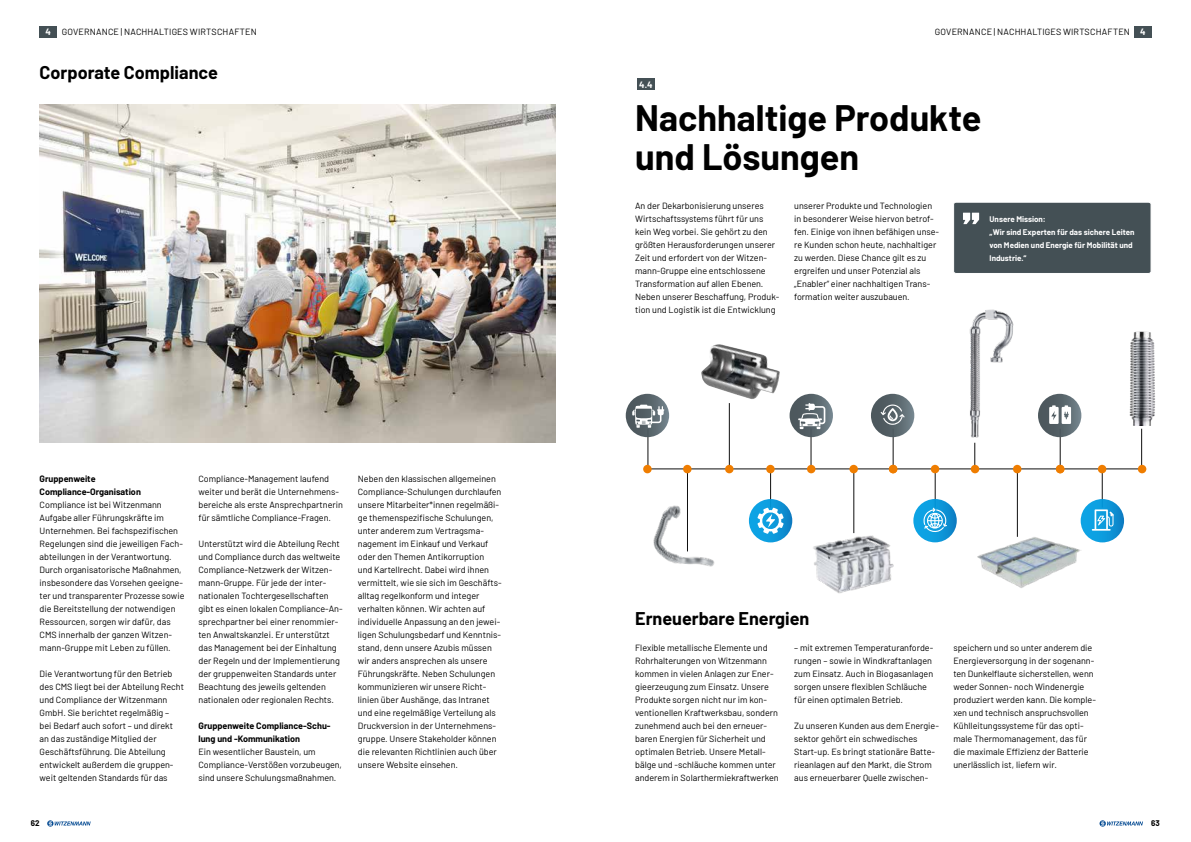
<style>
.page{position:relative;width:1191px;height:842px;background:#fff}
.page>*{position:absolute;margin:0;border:0;box-sizing:border-box;transform-origin:0 0}
.t1{font:700 36px/39px "Barlow";color:#000}
.t2{font:700 18px "Barlow";color:#000}
.t3{font:9px/13px "Barlow";color:#000}
.t4{font:700 9px/13px "Barlow";color:#000}
.t5{font:700 9px "Barlow";color:#fff}
.t6{font:700 8px/13px "Barlow";color:#fff}
.t7{font:700 8px "Barlow";color:#000}
.s1{font-weight:700;color:#fff}
</style>
<div class="page">
<svg style="left:47px;top:820px;width:44px;height:7px"></svg>
<svg style="left:1099px;top:820px;width:44px;height:7px"></svg>
<div style="left:1134px;top:26px;width:17px;height:11px;background:#445055"></div>
<div style="left:40px;top:26px;width:17px;height:11px;background:#445055"></div>
<img style="left:40px;top:105px;width:515px;height:338px">
<div style="left:637px;top:79px;width:17px;height:11px;background:#445055"></div>
<hr style="left:893px;top:429px;width:1px;height:38px;background:#000">
<hr style="left:1060px;top:429px;width:1px;height:38px;background:#000">
<svg style="left:974px;top:452px;width:1px;height:13px"></svg>
<hr style="left:729px;top:403px;width:1px;height:64px;background:#000">
<hr style="left:770px;top:469px;width:1px;height:38px;background:#000">
<hr style="left:853px;top:469px;width:1px;height:64px;background:#000">
<hr style="left:935px;top:469px;width:1px;height:38px;background:#000">
<hr style="left:1017px;top:469px;width:1px;height:68px;background:#000">
<hr style="left:1102px;top:469px;width:1px;height:38px;background:#000">
<hr style="left:687px;top:469px;width:1px;height:82px;background:#000">
<hr style="left:810px;top:429px;width:1px;height:38px;background:#000">
<svg style="left:626px;top:394px;width:43px;height:43px"></svg>
<svg style="left:789px;top:394px;width:44px;height:43px"></svg>
<svg style="left:749px;top:499px;width:43px;height:43px"></svg>
<svg style="left:913px;top:499px;width:43px;height:43px"></svg>
<svg style="left:1080px;top:499px;width:44px;height:43px"></svg>
<svg style="left:871px;top:394px;width:43px;height:43px"></svg>
<svg style="left:1038px;top:394px;width:43px;height:43px"></svg>
<div style="left:725px;top:465px;width:8px;height:8px;background:#ef7d00;border-radius:50%"></div>
<div style="left:766px;top:465px;width:8px;height:8px;background:#ef7d00;border-radius:50%"></div>
<div style="left:849px;top:465px;width:9px;height:8px;background:#ef7d00;border-radius:50%"></div>
<div style="left:930px;top:465px;width:9px;height:8px;background:#ef7d00;border-radius:50%"></div>
<div style="left:1013px;top:465px;width:8px;height:8px;background:#ef7d00;border-radius:50%"></div>
<div style="left:1097px;top:465px;width:9px;height:8px;background:#ef7d00;border-radius:50%"></div>
<div style="left:683px;top:465px;width:8px;height:8px;background:#ef7d00;border-radius:50%"></div>
<div style="left:643px;top:465px;width:8px;height:8px;background:#ef7d00;border-radius:50%"></div>
<div style="left:970px;top:465px;width:9px;height:8px;background:#ef7d00;border-radius:50%"></div>
<div style="left:1137px;top:465px;width:9px;height:8px;background:#ef7d00;border-radius:50%"></div>
<div style="left:807px;top:465px;width:8px;height:8px;background:#ef7d00;border-radius:50%"></div>
<div style="left:889px;top:465px;width:8px;height:8px;background:#ef7d00;border-radius:50%"></div>
<div style="left:1056px;top:465px;width:8px;height:8px;background:#ef7d00;border-radius:50%"></div>
<img style="left:653px;top:485px;width:62px;height:82px">
<img style="left:813px;top:527px;width:81px;height:67px">
<svg style="left:880px;top:404px;width:24px;height:21px"></svg>
<svg style="left:923px;top:508px;width:24px;height:25px"></svg>
<svg style="left:1091px;top:509px;width:23px;height:22px"></svg>
<svg style="left:798px;top:403px;width:27px;height:26px"></svg>
<svg style="left:632px;top:405px;width:32px;height:23px"></svg>
<svg style="left:1049px;top:405px;width:22px;height:19px"></svg>
<svg style="left:757px;top:508px;width:26px;height:26px"></svg>
<img style="left:977px;top:511px;width:108px;height:77px">
<img style="left:701px;top:344px;width:79px;height:55px">
<img style="left:1129px;top:331px;width:26px;height:94px">
<div style="left:954px;top:202px;width:197px;height:71px;background:#445055"></div>
<img style="left:969px;top:309px;width:45px;height:143px">
<p class="t3" style="left:46px;top:25px;width:213px"><span class="s1">4</span> GOVERNANCE | NACHHALTIGES WIRTSCHAFTEN</p>
<p class="t3" style="left:935px;top:25px;width:212px">GOVERNANCE | NACHHALTIGES WIRTSCHAFTEN <span class="s1">4</span></p>
<h2 class="t2" style="left:40px;top:59px;width:180px">Corporate Compliance</h2>
<p class="t4" style="left:40px;top:471px;width:103px">Gruppenweite<br>Compliance-Organisation</p>
<p class="t3" style="left:40px;top:497px;width:146px">Compliance ist bei Witzenmann Aufgabe aller Führungskräfte im Unternehmen. Bei fachspezifischen Regelungen sind die jeweiligen Fach&shy;abteilungen in der Verantwortung.<br>Durch organisatorische Maßnahmen, insbesondere das Vorsehen geeigne&shy;ter und transparenter Prozesse sowie die Bereitstellung der notwendigen Ressourcen, sorgen wir dafür, das CMS innerhalb der ganzen Witzen&shy;mann-Gruppe mit Leben zu füllen.</p>
<p class="t3" style="left:40px;top:666px;width:146px">Die Verantwortung für den Betrieb des CMS liegt bei der Abteilung Recht und Compliance der Witzenmann GmbH. Sie berichtet regelmäßig –<br>bei Bedarf auch sofort – und direkt an das zuständige Mitglied der Geschäftsführung. Die Abteilung entwickelt außerdem die gruppen&shy;weit geltenden Standards für das</p>
<p class="t3" style="left:198px;top:471px;width:146px">Compliance-Management laufend weiter und berät die Unternehmens&shy;bereiche als erste Ansprechpartnerin für sämtliche Compliance-Fragen.</p>
<p class="t3" style="left:198px;top:536px;width:146px">Unterstützt wird die Abteilung Recht und Compliance durch das weltweite Compliance-Netzwerk der Witzen&shy;mann-Gruppe. Für jede der inter&shy;nationalen Tochtergesellschaften gibt es einen lokalen Compliance-An&shy;sprechpartner bei einer renommier&shy;ten Anwaltskanzlei. Er unterstützt das Management bei der Einhaltung der Regeln und der Implementierung der gruppenweiten Standards unter Beachtung des jeweils geltenden nationalen oder regionalen Rechts.</p>
<p class="t4" style="left:198px;top:718px;width:134px">Gruppenweite Compliance-Schu&shy;lung und -Kommunikation</p>
<p class="t3" style="left:198px;top:744px;width:145px">Ein wesentlicher Baustein, um<br>Compliance-Verstößen vorzubeugen, sind unsere Schulungsmaßnahmen.</p>
<p class="t3" style="left:358px;top:471px;width:145px">Neben den klassischen allgemeinen Compliance-Schulungen durchlaufen unsere Mitarbeiter*innen regelmäßi&shy;ge themenspezifische Schulungen, unter anderem zum Vertragsma&shy;nagement im Einkauf und Verkauf oder den Themen Antikorruption<br>und Kartellrecht. Dabei wird ihnen vermittelt, wie sie sich im Geschäfts&shy;alltag regelkonform und integer verhalten können. Wir achten auf individuelle Anpassung an den jewei&shy;ligen Schulungsbedarf und Kenntnis&shy;stand, denn unsere Azubis müssen wir anders ansprechen als unsere Führungskräfte. Neben Schulungen kommunizieren wir unsere Richt&shy;linien über Aushänge, das Intranet und eine regelmäßige Verteilung als Druckversion in der Unternehmens&shy;gruppe. Unsere Stakeholder können die relevanten Richtlinien auch über unsere Website einsehen.</p>
<p class="t5" style="left:639px;top:78px;width:15px">4.4</p>
<h1 class="t1" style="left:635px;top:95px;width:348px">Nachhaltige Produkte und Lösungen</h1>
<p class="t3" style="left:635px;top:198px;width:146px">An der Dekarbonisierung unseres Wirtschaftssystems führt für uns kein Weg vorbei. Sie gehört zu den größten Herausforderungen unserer Zeit und erfordert von der Witzen&shy;mann-Gruppe eine entschlossene Transformation auf allen Ebenen.<br>Neben unserer Beschaffung, Produk&shy;tion und Logistik ist die Entwicklung</p>
<p class="t3" style="left:794px;top:198px;width:146px">unserer Produkte und Technologien in besonderer Weise hiervon betrof&shy;fen. Einige von ihnen befähigen unse&shy;re Kunden schon heute, nachhaltiger zu werden. Diese Chance gilt es zu ergreifen und unser Potenzial als „Enabler“ einer nachhaltigen Trans&shy;formation weiter auszubauen.</p>
<p class="t6" style="left:989px;top:212px;width:146px">Unsere Mission:<br>„Wir sind Experten für das sichere Leiten von Medien und Energie für Mobilität und<br>Industrie.“</p>
<h2 class="t2" style="left:635px;top:605px;width:176px">Erneuerbare Energien</h2>
<p class="t3" style="left:635px;top:640px;width:145px">Flexible metallische Elemente und Rohrhalterungen von Witzenmann kommen in vielen Anlagen zur Ener&shy;gieerzeugung zum Einsatz. Unsere Produkte sorgen nicht nur im kon&shy;ventionellen Kraftwerksbau, sondern zunehmend auch bei den erneuer&shy;baren Energien für Sicherheit und optimalen Betrieb. Unsere Metall&shy;bälge und -schläuche kommen unter anderem in Solarthermiekraftwerken</p>
<p class="t3" style="left:794px;top:640px;width:140px">– mit extremen Temperaturanforde&shy;rungen – sowie in Windkraftanlagen zum Einsatz. Auch in Biogasanlagen sorgen unsere flexiblen Schläuche für einen optimalen Betrieb.</p>
<p class="t3" style="left:794px;top:718px;width:146px">Zu unseren Kunden aus dem Energie&shy;sektor gehört ein schwedisches Start-up. Es bringt stationäre Batte&shy;rieanlagen auf den Markt, die Strom aus erneuerbarer Quelle zwischen-</p>
<p class="t3" style="left:953px;top:640px;width:144px">speichern und so unter anderem die Energieversorgung in der sogenann&shy;ten Dunkelflaute sicherstellen, wenn weder Sonnen- noch Windenergie produziert werden kann. Die komple&shy;xen und technisch anspruchsvollen Kühlleitungssysteme für das opti&shy;male Thermomanagement, das für die maximale Effizienz der Batterie unerlässlich ist, liefern wir.</p>
<p class="t7" style="left:31px;top:817px;width:10px">62</p>
<p class="t7" style="left:1151px;top:818px;width:10px">63</p>
</div>
